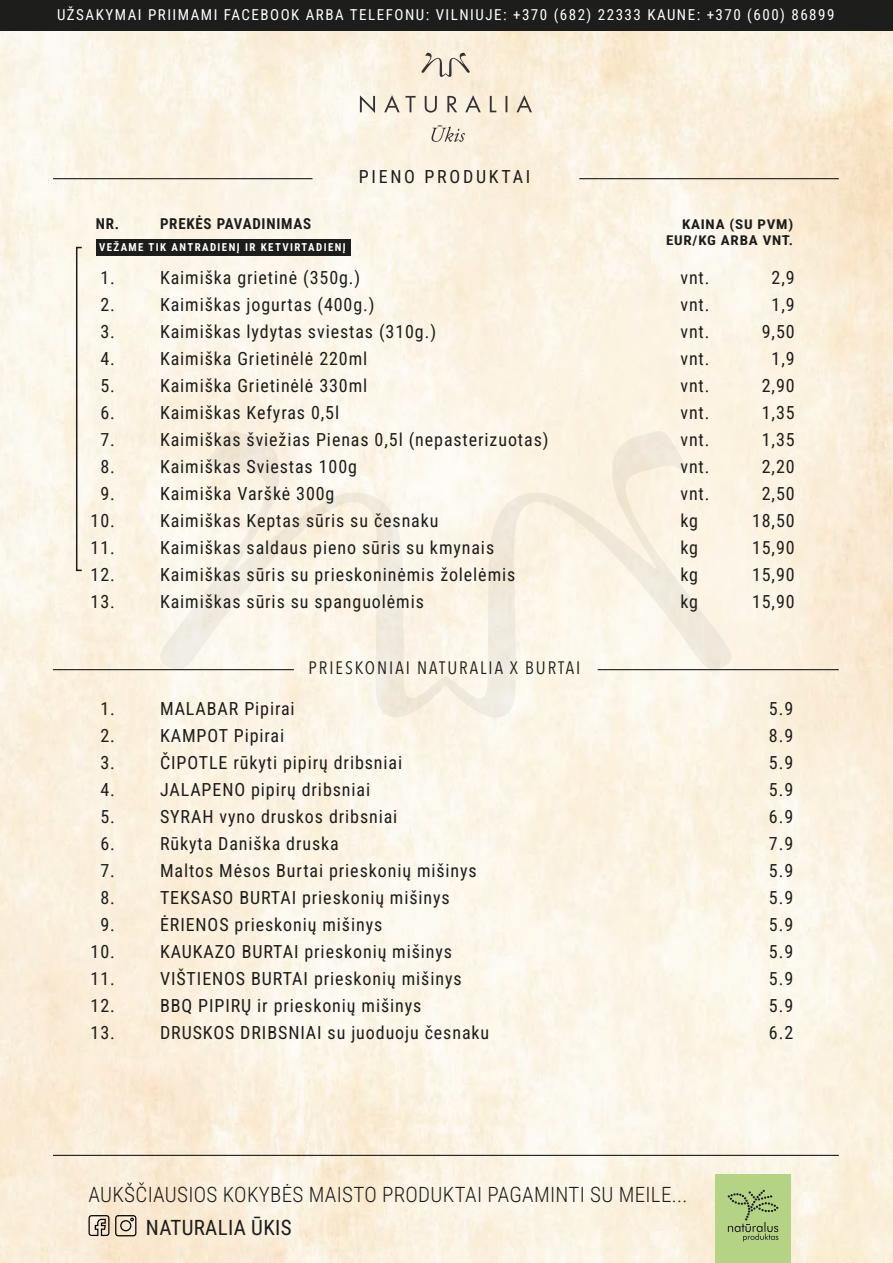
<style>
.page{position:relative;width:893px;height:1263px;background:#fff}
.page>*{position:absolute;margin:0;border:0;box-sizing:border-box;transform-origin:0 0}
.t1{font:300 21px "Roboto Condensed";letter-spacing:.015em;color:#1d1d1b}
.t2{font:21px "Roboto Condensed";letter-spacing:.015em;color:#1d1d1b}
.t3{font:18px/27px "Roboto Condensed";letter-spacing:.05em;color:#1d1d1b}
.t4{font:18px "Avenir Next Condensed";letter-spacing:.11em;color:#1d1d1b}
.t5{font:18px "Roboto Condensed";letter-spacing:.15em;color:#1d1d1b}
.t6{font:15px "Roboto Condensed";letter-spacing:.1em;color:#fff}
.t7{font:700 15px "Roboto Condensed";letter-spacing:.05em;color:#1d1d1b}
.t8{font:700 13.35px/16px "Roboto Condensed";letter-spacing:.05em;color:#1d1d1b;text-align:right;scale:1.12 1}
.t9{font:700 10.8px "Roboto Condensed";letter-spacing:.13em;color:#fff}
</style>
<div class="page">
<img style="left:0;top:31px;width:892px;height:1231px">
<svg style="left:160px;top:431px;width:572px;height:287px;background:#f9f3e5"></svg>
<hr style="left:598px;top:669px;width:241px;height:1px;background:#1d1d1b">
<hr style="left:53px;top:669px;width:241px;height:1px;background:#1d1d1b">
<hr style="left:53px;top:178px;width:260px;height:1px;background:#1d1d1b">
<hr style="left:579px;top:178px;width:260px;height:1px;background:#1d1d1b">
<hr style="left:53px;top:1155px;width:786px;height:1px;background:#1d1d1b">
<div style="left:715px;top:1174px;width:76px;height:89px;background:#b5d385"></div>
<svg style="left:728px;top:1190px;width:50px;height:52px"></svg>
<svg style="left:115px;top:1215px;width:21px;height:21px"></svg>
<svg style="left:89px;top:1215px;width:20px;height:21px"></svg>
<svg style="left:421px;top:53px;width:49px;height:24px"></svg>
<svg style="left:360px;top:95px;width:172px;height:18px;background:#d6cdbe"></svg>
<svg style="left:431px;top:125px;width:34px;height:17px"></svg>
<div style="left:0;top:0;width:893px;height:31px;background:#1d1d1b"></div>
<div style="left:96px;top:239px;width:255px;height:17px;background:#1d1d1b"></div>
<div style="left:76px;top:247px;width:6px;height:324px;border:2px solid #1d1d1b"></div>
<p class="t6" style="left:57px;top:4px;width:779px">UŽSAKYMAI PRIIMAMI FACEBOOK ARBA TELEFONU: VILNIUJE: +370 (682) 22333 KAUNE: +370 (600) 86899</p>
<p class="t5" style="left:359px;top:164px;width:173px">PIENO PRODUKTAI</p>
<p class="t7" style="left:96px;top:213px;width:25px">NR.</p>
<p class="t7" style="left:160px;top:213px;width:153px">PREKĖS PAVADINIMAS</p>
<p class="t8" style="left:666px;top:215px;width:115px">KAINA (SU PVM)<br>EUR/KG ARBA VNT.</p>
<p class="t9" style="left:99px;top:240px;width:248px">VEŽAME TIK ANTRADIENĮ IR KETVIRTADIENĮ</p>
<p class="t3" style="left:91px;top:264px;width:26px;text-align:center">1.<br>2.<br>3.<br>4.<br>5.<br>6.<br>7.<br>8.<br>9.<br>10.<br>11.<br>12.<br>13.</p>
<p class="t3" style="left:160px;top:264px;width:390px">Kaimiška grietinė (350g.)<br>Kaimiškas jogurtas (400g.)<br>Kaimiškas lydytas sviestas (310g.)<br>Kaimiška Grietinėlė 220ml<br>Kaimiška Grietinėlė 330ml<br>Kaimiškas Kefyras 0,5l<br>Kaimiškas šviežias Pienas 0,5l (nepasterizuotas)<br>Kaimiškas Sviestas 100g<br>Kaimiška Varškė 300g<br>Kaimiškas Keptas sūris su česnaku<br>Kaimiškas saldaus pieno sūris su kmynais<br>Kaimiškas sūris su prieskoninėmis žolelėmis<br>Kaimiškas sūris su spanguolėmis</p>
<p class="t3" style="left:752px;top:264px;width:44px;text-align:right">2,9<br>1,9<br>9,50<br>1,9<br>2,90<br>1,35<br>1,35<br>2,20<br>2,50<br>18,50<br>15,90<br>15,90<br>15,90</p>
<p class="t3" style="left:680px;top:264px;width:31px">vnt. vnt. vnt. vnt. vnt. vnt. vnt. vnt. vnt. kg kg kg kg</p>
<p class="t4" style="left:309px;top:652px;width:273px">PRIESKONIAI NATURALIA X BURTAI</p>
<p class="t3" style="left:91px;top:695px;width:26px;text-align:center">1.<br>2.<br>3.<br>4.<br>5.<br>6.<br>7.<br>8.<br>9.<br>10.<br>11.<br>12.<br>13.</p>
<p class="t3" style="left:160px;top:695px;width:331px">MALABAR Pipirai<br>KAMPOT Pipirai<br>ČIPOTLE rūkyti pipirų dribsniai<br>JALAPENO pipirų dribsniai<br>SYRAH vyno druskos dribsniai<br>Rūkyta Daniška druska<br>Maltos Mėsos Burtai prieskonių mišinys<br>TEKSASO BURTAI prieskonių mišinys<br>ĖRIENOS prieskonių mišinys<br>KAUKAZO BURTAI prieskonių mišinys<br>VIŠTIENOS BURTAI prieskonių mišinys<br>BBQ PIPIRŲ ir prieskonių mišinys<br>DRUSKOS DRIBSNIAI su juoduoju česnaku</p>
<p class="t3" style="left:769px;top:695px;width:26px;text-align:justify">5.9<br>8.9<br>5.9<br>5.9<br>6.9<br>7.9<br>5.9<br>5.9<br>5.9<br>5.9<br>5.9<br>5.9<br>6.2</p>
<p class="t1" style="left:89px;top:1179px;width:600px">AUKŠČIAUSIOS KOKYBĖS MAISTO PRODUKTAI PAGAMINTI SU MEILE...</p>
<p class="t2" style="left:146px;top:1212px;width:147px">NATURALIA ŪKIS</p>
</div>
